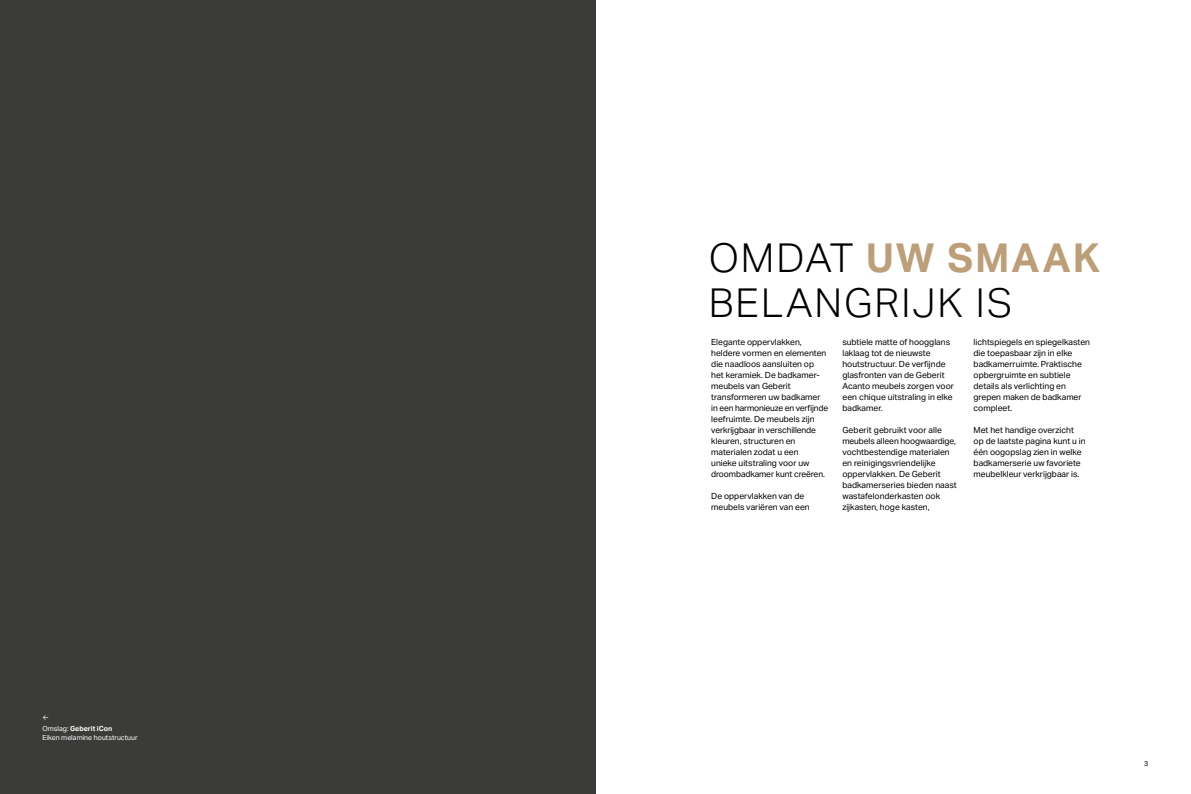
<style>
.page{position:relative;width:1191px;height:794px;background:#fff}
.page>*{position:absolute;margin:0;border:0;box-sizing:border-box;transform-origin:0 0}
.t1{font:300 40px/45px "Aktiv Grotesk Geberit";letter-spacing:.05em;color:#000}
.t2{font:8.5px/11px "Aktiv Grotesk Geberit";color:#000}
.t3{font:7px "Aktiv Grotesk Geberit";color:#fff}
.t4{font:700 7px/11px "Aktiv Grotesk Geberit";color:#fff}
.t5{font:7px "Aktiv Grotesk Geberit";color:#000}
.s1{font-weight:400}
.s2{font-weight:700;color:#bc9e78}
</style>
<div class="page">
<div style="left:0;top:0;width:595px;height:794px;background:#3b3b3a"></div>
<p class="t4" style="left:43px;top:711px;width:71px"><span class="s1">←<br>Omslag:</span> Geberit iCon</p>
<p class="t3" style="left:43px;top:733px;width:97px">Eiken melamine houtstructuur</p>
<h1 class="t1" style="left:708px;top:236px;width:392px">OMDAT <span class="s2">UW SMAAK<br></span>BELANGRIJK IS</h1>
<p class="t2" style="left:711px;top:337px;width:119px">Elegante oppervlakken, heldere vormen en elementen die naadloos aansluiten op het keramiek. De badkamer&shy;meubels van Geberit transformeren uw badkamer in een harmonieuze en verfijnde leefruimte. De meubels zijn verkrijgbaar in verschillende kleuren, structuren en materialen zodat u een<br>unieke uitstraling voor uw droombadkamer kunt creëren.</p>
<p class="t2" style="left:711px;top:491px;width:100px">De oppervlakken van de meubels variëren van een</p>
<p class="t2" style="left:842px;top:337px;width:113px">subtiele matte of hoogglans laklaag tot de nieuwste houtstructuur. De verfijnde glasfronten van de Geberit<br>Acanto meubels zorgen voor een chique uitstraling in elke badkamer.</p>
<p class="t2" style="left:842px;top:425px;width:116px">Geberit gebruikt voor alle meubels alleen hoogwaardige, vochtbestendige materialen en reinigingsvriendelijke oppervlakken. De Geberit badkamerseries bieden naast wastafelonderkasten ook zijkasten, hoge kasten,</p>
<p class="t2" style="left:973px;top:337px;width:118px">lichtspiegels en spiegelkasten die toepasbaar zijn in elke badkamerruimte. Praktische opbergruimte en subtiele details als verlichting en grepen maken de badkamer compleet.</p>
<p class="t2" style="left:973px;top:425px;width:114px">Met het handige overzicht op de laatste pagina kunt u in één oogopslag zien in welke badkamerserie uw favoriete meubelkleur verkrijgbaar is.</p>
<p class="t5" style="left:1144px;top:759px;width:6px">3</p>
</div>
